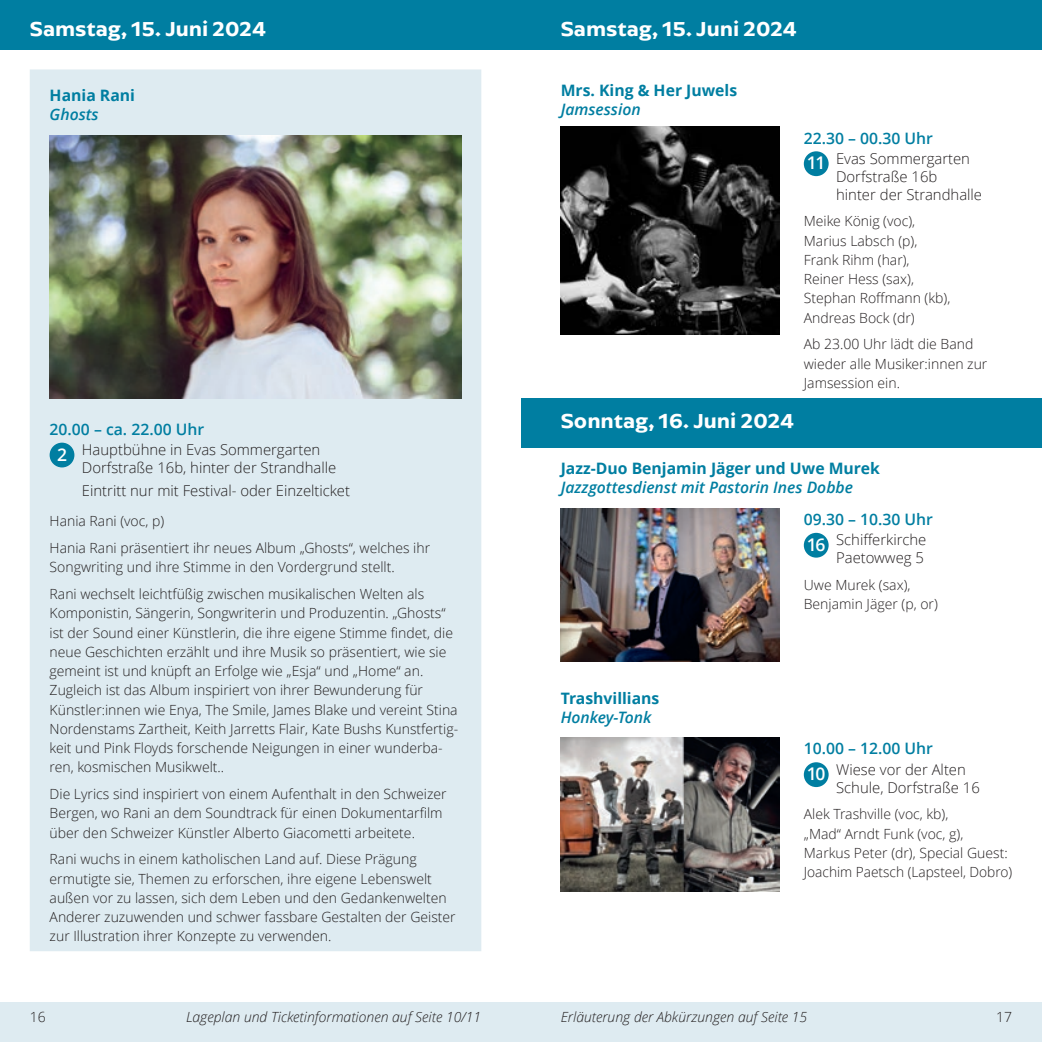
<style>
.page{position:relative;width:1042px;height:1042px;background:#fff}
.page>*{position:absolute;margin:0;border:0;box-sizing:border-box;transform-origin:0 0}
.Jazz24_Datum{font:600 21px "Arpona Sans";color:#fff}
.t1{font:600 17.5px "Open Sans";color:#fff}
.Jazz23_Tabelle_Konzert{font:700 15.75px "Open Sans";color:#007ea1}
.Jazz23_Tabelle_Konzertmotto{font:italic 600 15.75px "Open Sans";color:#007ea1}
.Jazz23_Tabelle_Uhrzeit{font:600 15.75px "Open Sans";color:#007ea1}
.Jazz24_Tabelle_Ort{font:300 14.88px/17.8px "Open Sans";color:#231f20}
.Jazz24_Tabelle_Text{font:300 14px/19.2px "Open Sans";color:#231f20}
.Jazz23_Tabelle_Musiker{font:300 14px/19.2px "Open Sans";color:#231f20}
.Jazz24_Info_Seitenfuß{font:italic 300 14px "Open Sans";color:#231f20}
.Seitenzahl{font:300 14px "Open Sans";color:#231f20}
</style>
<div class="page">
<div style="left:521px;top:398px;width:521px;height:50px;background:#007ea1"></div>
<img style="left:561px;top:126px;width:218px;height:208px">
<div style="left:804px;top:151px;width:24px;height:25px;background:#007ea1;border-radius:50%"></div>
<img style="left:561px;top:508px;width:218px;height:154px">
<div style="left:804px;top:533px;width:24px;height:25px;background:#007ea1;border-radius:50%"></div>
<img style="left:561px;top:737px;width:218px;height:154px">
<div style="left:804px;top:762px;width:24px;height:25px;background:#007ea1;border-radius:50%"></div>
<div style="left:521px;top:0;width:521px;height:50px;background:#007ea1"></div>
<div style="left:0;top:0;width:521px;height:50px;background:#007ea1"></div>
<div style="left:30px;top:69px;width:451px;height:882px;background:#deebf1"></div>
<img style="left:50px;top:135px;width:411px;height:263px">
<div style="left:50px;top:443px;width:24px;height:24px;background:#007ea1;border-radius:50%"></div>
<div style="left:521px;top:1002px;width:521px;height:40px;background:#deebf1"></div>
<div style="left:0;top:1002px;width:521px;height:40px;background:#deebf1"></div>
<p class="Jazz24_Datum" style="left:30px;top:14px;width:238px">Samstag, 15. Juni 2024</p>
<p class="Jazz24_Datum" style="left:561px;top:14px;width:238px">Samstag, 15. Juni 2024</p>
<p class="Jazz23_Tabelle_Konzert" style="left:50px;top:85px;width:87px">Hania Rani</p>
<p class="Jazz23_Tabelle_Konzertmotto" style="left:50px;top:104px;width:51px">Ghosts</p>
<p class="Jazz23_Tabelle_Uhrzeit" style="left:50px;top:418px;width:156px">20.00 – ca. 22.00 Uhr</p>
<p class="t1" style="left:57px;top:442px;width:11px">2</p>
<p class="Jazz24_Tabelle_Ort" style="left:82px;top:440px;width:240px">Hauptbühne in Evas Sommergarten</p>
<p class="Jazz24_Tabelle_Ort" style="left:82px;top:458px;width:256px">Dorfstraße 16b, hinter der Strandhalle</p>
<p class="Jazz24_Tabelle_Ort" style="left:82px;top:481px;width:270px">Eintritt nur mit Festival- oder Einzelticket</p>
<p class="Jazz23_Tabelle_Musiker" style="left:50px;top:511px;width:116px">Hania Rani (voc, p)</p>
<p class="Jazz24_Tabelle_Text" style="left:50px;top:538px;width:382px">Hania Rani präsentiert ihr neues Album „Ghosts“, welches ihr<br>Songwriting und ihre Stimme in den Vordergrund stellt.</p>
<p class="Jazz24_Tabelle_Text" style="left:50px;top:584px;width:410px">Rani wechselt leichtfüßig zwischen musikalischen Welten als Komponistin, Sängerin, Songwriterin und Produzentin. „Ghosts“ ist der Sound einer Künstlerin, die ihre eigene Stimme findet, die neue Geschichten erzählt und ihre Musik so präsentiert, wie sie gemeint ist und knüpft an Erfolge wie „Esja“ und „Home“ an.<br>Zugleich ist das Album inspiriert von ihrer Bewunderung für Künstler:innen wie Enya, The Smile, James Blake und vereint Stina Nordenstams Zartheit, Keith Jarretts Flair, Kate Bushs Kunstfertig&shy;keit und Pink Floyds forschende Neigungen in einer wunderba&shy;ren, kosmischen Musikwelt..</p>
<p class="Jazz24_Tabelle_Text" style="left:50px;top:784px;width:398px">Die Lyrics sind inspiriert von einem Aufenthalt in den Schweizer<br>Bergen, wo Rani an dem Soundtrack für einen Dokumentarfilm über den Schweizer Künstler Alberto Giacometti arbeitete.</p>
<p class="Jazz24_Tabelle_Text" style="left:50px;top:849px;width:408px">Rani wuchs in einem katholischen Land auf. Diese Prägung ermutigte sie, Themen zu erforschen, ihre eigene Lebenswelt außen vor zu lassen, sich dem Leben und den Gedankenwelten Anderer zuzuwenden und schwer fassbare Gestalten der Geister zur Illustration ihrer Konzepte zu verwenden.</p>
<p class="Jazz23_Tabelle_Konzert" style="left:561px;top:80px;width:178px">Mrs. King &amp; Her Juwels</p>
<p class="Jazz23_Tabelle_Konzertmotto" style="left:561px;top:99px;width:81px">Jamsession</p>
<p class="Jazz23_Tabelle_Uhrzeit" style="left:804px;top:127px;width:131px">22.30 – 00.30 Uhr</p>
<p class="t1" style="left:807px;top:151px;width:20px">11</p>
<p class="Jazz24_Tabelle_Ort" style="left:836px;top:149px;width:135px">Evas Sommergarten</p>
<p class="Jazz24_Tabelle_Ort" style="left:836px;top:167px;width:103px">Dorfstraße 16b</p>
<p class="Jazz24_Tabelle_Ort" style="left:836px;top:185px;width:148px">hinter der Strandhalle</p>
<p class="Jazz23_Tabelle_Musiker" style="left:804px;top:211px;width:148px">Meike König (voc),<br>Marius Labsch (p),<br>Frank Rihm (har),<br>Reiner Hess (sax),<br>Stephan Roffmann (kb),<br>Andreas Bock (dr)</p>
<p class="Jazz24_Tabelle_Text" style="left:804px;top:334px;width:185px">Ab 23.00 Uhr lädt die Band wieder alle Musiker:innen zur<br>Jamsession ein.</p>
<p class="Jazz24_Datum" style="left:561px;top:407px;width:235px">Sonntag, 16. Juni 2024</p>
<p class="Jazz23_Tabelle_Konzert" style="left:561px;top:457px;width:321px">Jazz-Duo Benjamin Jäger und Uwe Murek</p>
<p class="Jazz23_Tabelle_Konzertmotto" style="left:561px;top:477px;width:294px">Jazzgottesdienst mit Pastorin Ines Dobbe</p>
<p class="Jazz23_Tabelle_Uhrzeit" style="left:804px;top:508px;width:131px">09.30 – 10.30 Uhr</p>
<p class="t1" style="left:807px;top:532px;width:20px">16</p>
<p class="Jazz24_Tabelle_Ort" style="left:836px;top:531px;width:92px">Schifferkirche<br>Paetowweg 5</p>
<p class="Jazz23_Tabelle_Musiker" style="left:804px;top:575px;width:135px">Uwe Murek (sax),<br>Benjamin Jäger (p, or)</p>
<p class="Jazz23_Tabelle_Konzert" style="left:561px;top:687px;width:100px">Trashvillians</p>
<p class="Jazz23_Tabelle_Konzertmotto" style="left:561px;top:706px;width:92px">Honkey-Tonk</p>
<p class="Jazz23_Tabelle_Uhrzeit" style="left:804px;top:738px;width:131px">10.00 – 12.00 Uhr</p>
<p class="t1" style="left:807px;top:762px;width:20px">10</p>
<p class="Jazz24_Tabelle_Ort" style="left:836px;top:760px;width:131px">Wiese vor der Alten</p>
<p class="Jazz24_Tabelle_Ort" style="left:836px;top:778px;width:145px">Schule, Dorfstraße 16</p>
<p class="Jazz24_Tabelle_Text" style="left:804px;top:804px;width:210px">Alek Trashville (voc, kb),<br>„Mad“ Arndt Funk (voc, g),<br>Markus Peter (dr), Special Guest:<br>Joachim Paetsch (Lapsteel, Dobro)</p>
<p class="Seitenzahl" style="left:30px;top:1007px;width:17px">16</p>
<p class="Jazz24_Info_Seitenfuß" style="left:186px;top:1007px;width:297px">Lageplan und Ticketinformationen auf Seite 10/11</p>
<p class="Jazz24_Info_Seitenfuß" style="left:561px;top:1007px;width:248px">Erläuterung der Abkürzungen auf Seite 15</p>
<p class="Seitenzahl" style="left:996px;top:1007px;width:17px">17</p>
</div>
